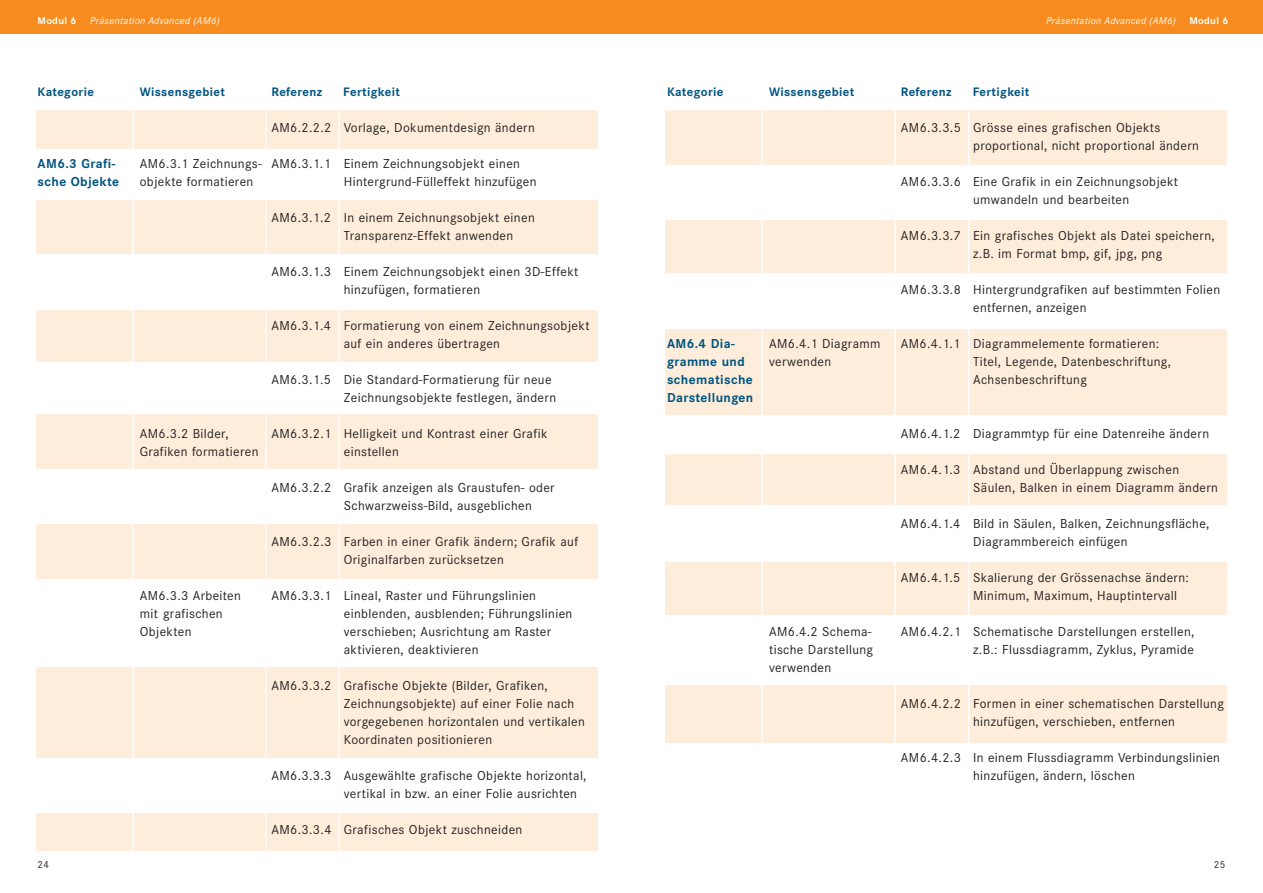
<style>
.page{position:relative;width:1263px;height:893px;background:#fff}
.page>*{position:absolute;margin:0;border:0;box-sizing:border-box;transform-origin:0 0}
.t1{font:13.5px/18px "Corporate S";letter-spacing:.025em;color:#231f20}
.t2{font:700 13.5px "Corporate S";letter-spacing:.03em;color:#005480}
.t3{font:700 12.75px "Corporate S";letter-spacing:.03em;color:#005480}
.t4{font:italic 10.5px "Corporate S";letter-spacing:.025em;color:#fff}
.t5{font:700 10.5px "Corporate S";letter-spacing:.03em;color:#fff}
.t6{font:10.5px "Corporate S";color:#231f20}
</style>
<div class="page">
<div style="left:631px;top:0;width:632px;height:34px;background:#f68b1f"></div>
<div style="left:0;top:0;width:631px;height:34px;background:#f68b1f"></div>
<div style="left:36px;top:111px;width:561px;height:38px;background:#feeddb"></div>
<div style="left:36px;top:200px;width:561px;height:54px;background:#feeddb"></div>
<div style="left:36px;top:524px;width:561px;height:54px;background:#feeddb"></div>
<div style="left:36px;top:667px;width:561px;height:91px;background:#feeddb"></div>
<div style="left:36px;top:813px;width:561px;height:38px;background:#feeddb"></div>
<div style="left:36px;top:415px;width:561px;height:54px;background:#feeddb"></div>
<div style="left:36px;top:310px;width:561px;height:51px;background:#feeddb"></div>
<hr style="left:265px;top:86px;width:1px;height:781px;background:#fff">
<hr style="left:338px;top:99px;width:2px;height:761px;background:#fff">
<hr style="left:132px;top:106px;width:1px;height:759px;background:#fff">
<div style="left:665px;top:111px;width:562px;height:54px;background:#feeddb"></div>
<div style="left:665px;top:220px;width:562px;height:53px;background:#feeddb"></div>
<div style="left:665px;top:685px;width:562px;height:58px;background:#feeddb"></div>
<div style="left:665px;top:330px;width:562px;height:85px;background:#feeddb"></div>
<div style="left:665px;top:454px;width:562px;height:51px;background:#feeddb"></div>
<div style="left:665px;top:562px;width:562px;height:52px;background:#feeddb"></div>
<hr style="left:894px;top:86px;width:2px;height:767px;background:#fff">
<hr style="left:968px;top:99px;width:1px;height:760px;background:#fff">
<hr style="left:761px;top:106px;width:2px;height:753px;background:#fff">
<p class="t5" style="left:38px;top:17px;width:40px">Modul 6</p>
<p class="t4" style="left:90px;top:17px;width:131px">Präsentation Advanced (AM6)</p>
<p class="t4" style="left:1046px;top:17px;width:131px">Präsentation Advanced (AM6)</p>
<p class="t5" style="left:1189px;top:17px;width:40px">Modul 6</p>
<p class="t3" style="left:38px;top:88px;width:58px">Kategorie</p>
<p class="t3" style="left:140px;top:88px;width:87px">Wissensgebiet</p>
<p class="t3" style="left:272px;top:88px;width:52px">Referenz</p>
<p class="t3" style="left:343px;top:88px;width:58px">Fertigkeit</p>
<p class="t1" style="left:271px;top:120px;width:265px">AM6.2.2.2 Vorlage, Dokumentdesign ändern</p>
<p class="t2" style="left:38px;top:159px;width:79px">AM6.3 Grafi-</p>
<p class="t1" style="left:140px;top:156px;width:382px">AM6.3.1 Zeichnungs- AM6.3.1.1 Einem Zeichnungsobjekt einen</p>
<p class="t2" style="left:38px;top:177px;width:83px">sche Objekte</p>
<p class="t1" style="left:140px;top:174px;width:115px">objekte formatieren</p>
<p class="t1" style="left:344px;top:174px;width:194px">Hintergrund-Fülleffekt hinzufügen</p>
<p class="t1" style="left:344px;top:210px;width:192px;text-indent:-72px">AM6.3.1.2 In einem Zeichnungsobjekt einen<br>Transparenz-Effekt anwenden</p>
<p class="t1" style="left:344px;top:264px;width:236px;text-indent:-72px">AM6.3.1.3 Einem Zeichnungsobjekt einen 3D-Effekt hinzufügen, formatieren</p>
<p class="t1" style="left:344px;top:318px;width:247px;text-indent:-72px">AM6.3.1.4 Formatierung von einem Zeichnungsobjekt auf ein anderes übertragen</p>
<p class="t1" style="left:344px;top:372px;width:214px;text-indent:-72px">AM6.3.1.5 Die Standard-Formatierung für neue<br>Zeichnungsobjekte festlegen, ändern</p>
<p class="t1" style="left:140px;top:426px;width:90px">AM6.3.2 Bilder,</p>
<p class="t1" style="left:271px;top:426px;width:278px">AM6.3.2.1 Helligkeit und Kontrast einer Grafik</p>
<p class="t1" style="left:140px;top:444px;width:120px">Grafiken formatieren</p>
<p class="t1" style="left:344px;top:444px;width:57px">einstellen</p>
<p class="t1" style="left:344px;top:480px;width:212px;text-indent:-72px">AM6.3.2.2 Grafik anzeigen als Graustufen- oder<br>Schwarzweiss-Bild, ausgeblichen</p>
<p class="t1" style="left:271px;top:534px;width:308px;text-align:center">AM6.3.2.3 Farben in einer Grafik ändern; Grafik auf<br>Originalfarben zurücksetzen</p>
<p class="t1" style="left:140px;top:588px;width:103px">AM6.3.3 Arbeiten</p>
<p class="t1" style="left:271px;top:588px;width:266px">AM6.3.3.1 Lineal, Raster und Führungslinien</p>
<p class="t1" style="left:140px;top:606px;width:85px">mit grafischen</p>
<p class="t1" style="left:344px;top:606px;width:230px">einblenden, ausblenden; Führungslinien</p>
<p class="t1" style="left:140px;top:624px;width:53px">Objekten</p>
<p class="t1" style="left:344px;top:624px;width:209px">verschieben; Ausrichtung am Raster aktivieren, deaktivieren</p>
<p class="t1" style="left:344px;top:678px;width:243px;text-indent:-72px">AM6.3.3.2 Grafische Objekte (Bilder, Grafiken, Zeichnungsobjekte) auf einer Folie nach vorgegebenen horizontalen und vertikalen Koordinaten positionieren</p>
<p class="t1" style="left:344px;top:768px;width:244px;text-indent:-72px">AM6.3.3.3 Ausgewählte grafische Objekte horizontal, vertikal in bzw. an einer Folie ausrichten</p>
<p class="t1" style="left:271px;top:822px;width:252px">AM6.3.3.4 Grafisches Objekt zuschneiden</p>
<p class="t3" style="left:667px;top:88px;width:58px">Kategorie</p>
<p class="t3" style="left:769px;top:88px;width:87px">Wissensgebiet</p>
<p class="t3" style="left:901px;top:88px;width:52px">Referenz</p>
<p class="t3" style="left:973px;top:88px;width:58px">Fertigkeit</p>
<p class="t1" style="left:973px;top:120px;width:227px;text-indent:-72px">AM6.3.3.5 Grösse eines grafischen Objekts proportional, nicht proportional ändern</p>
<p class="t1" style="left:973px;top:174px;width:206px;text-indent:-72px">AM6.3.3.6 Eine Grafik in ein Zeichnungsobjekt umwandeln und bearbeiten</p>
<p class="t1" style="left:973px;top:228px;width:243px;text-indent:-72px">AM6.3.3.7 Ein grafisches Objekt als Datei speichern, z.B. im Format bmp, gif, jpg, png</p>
<p class="t1" style="left:973px;top:282px;width:249px;text-indent:-72px">AM6.3.3.8 Hintergrundgrafiken auf bestimmten Folien entfernen, anzeigen</p>
<p class="t2" style="left:667px;top:339px;width:69px">AM6.4 Dia-</p>
<p class="t1" style="left:769px;top:336px;width:113px">AM6.4.1 Diagramm</p>
<p class="t1" style="left:901px;top:336px;width:260px">AM6.4.1.1 Diagrammelemente formatieren:</p>
<p class="t2" style="left:667px;top:357px;width:79px">gramme und</p>
<p class="t1" style="left:769px;top:354px;width:64px">verwenden</p>
<p class="t1" style="left:973px;top:354px;width:199px">Titel, Legende, Datenbeschriftung,</p>
<p class="t2" style="left:667px;top:375px;width:87px">schematische</p>
<p class="t1" style="left:973px;top:372px;width:115px">Achsenbeschriftung</p>
<p class="t2" style="left:667px;top:393px;width:88px">Darstellungen</p>
<p class="t1" style="left:901px;top:426px;width:310px">AM6.4.1.2 Diagrammtyp für eine Datenreihe ändern</p>
<p class="t1" style="left:973px;top:462px;width:246px;text-indent:-72px">AM6.4.1.3 Abstand und Überlappung zwischen<br>Säulen, Balken in einem Diagramm ändern</p>
<p class="t1" style="left:973px;top:516px;width:238px;text-indent:-72px">AM6.4.1.4 Bild in Säulen, Balken, Zeichnungsfläche,<br>Diagrammbereich einfügen</p>
<p class="t1" style="left:973px;top:570px;width:217px;text-indent:-72px">AM6.4.1.5 Skalierung der Grössenachse ändern:<br>Minimum, Maximum, Hauptintervall</p>
<p class="t1" style="left:769px;top:624px;width:104px">AM6.4.2 Schema-</p>
<p class="t1" style="left:901px;top:624px;width:295px">AM6.4.2.1 Schematische Darstellungen erstellen,</p>
<p class="t1" style="left:769px;top:642px;width:106px">tische Darstellung</p>
<p class="t1" style="left:973px;top:642px;width:222px">z.B.: Flussdiagramm, Zyklus, Pyramide</p>
<p class="t1" style="left:769px;top:660px;width:64px">verwenden</p>
<p class="t1" style="left:973px;top:696px;width:252px;text-indent:-72px">AM6.4.2.2 Formen in einer schematischen Darstellung hinzufügen, verschieben, entfernen</p>
<p class="t1" style="left:973px;top:750px;width:248px;text-indent:-72px">AM6.4.2.3 In einem Flussdiagramm Verbindungslinien hinzufügen, ändern, löschen</p>
<p class="t6" style="left:38px;top:861px;width:13px">24</p>
<p class="t6" style="left:1214px;top:861px;width:13px">25</p>
</div>
